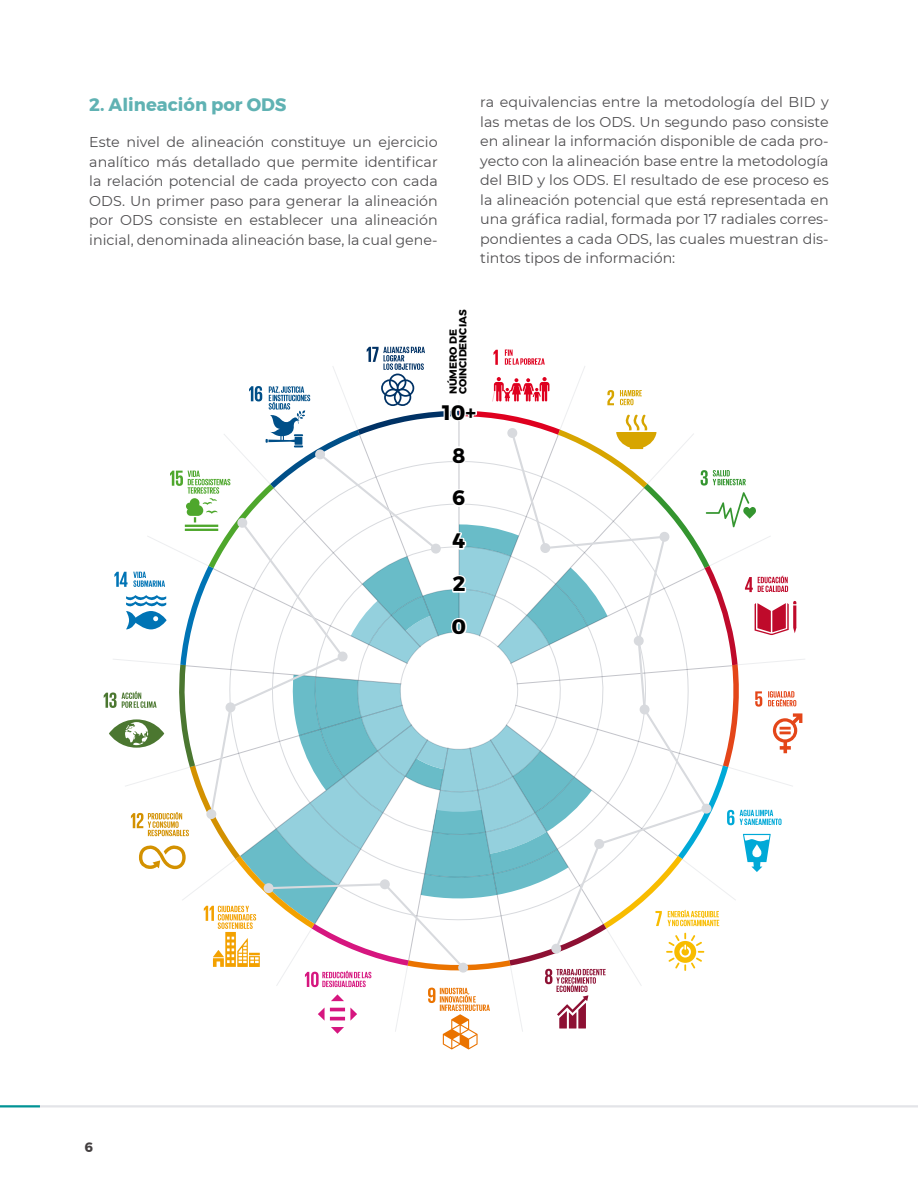
<style>
.page{position:relative;width:918px;height:1188px;background:#fff}
.page>*{position:absolute;margin:0;border:0;box-sizing:border-box;transform-origin:0 0}
.t1{font:700 20.85px "Montserrat";color:#000}
.t2{font:700 18px "Montserrat";color:#60b2b3}
.t3{font:14.25px/19.5px "Montserrat";color:#4f4e50;text-align:justify}
.t4{font:700 13.5px "Montserrat";color:#433f40}
.t5{font:700 10.2px/9.9px "Montserrat";color:#000}
</style>
<div class="page">
<hr style="left:40px;top:1105px;width:878px;height:2px;background:#e3e4e8">
<hr style="left:0;top:1105px;width:40px;height:2px;background:#009395">
<svg style="left:104px;top:347px;width:698px;height:702px"></svg>
<p class="t2" style="left:89px;top:90px;width:199px">2. Alineación por ODS</p>
<p class="t3" style="left:89px;top:132px;width:350px">Este nivel de alineación constituye un ejercicio analítico más detallado que permite identificar la relación potencial de cada proyecto con cada ODS. Un primer paso para generar la alineación por ODS consiste en establecer una alineación inicial, denominada alineación base, la cual gene-</p>
<p class="t3" style="left:480px;top:92px;width:350px">ra equivalencias entre la metodología del BID y las metas de los ODS. Un segundo paso consiste en alinear la información disponible de cada pro&shy;yecto con la alineación base entre la metodología del BID y los ODS. El resultado de ese proceso es la alineación potencial que está representada en una gráfica radial, formada por 17 radiales corres&shy;pondientes a cada ODS, las cuales muestran dis&shy;tintos tipos de información:</p>
<p class="t5" style="left:448px;top:394px;width:86px;rotate:-90deg">NÚMERO DE<br>COINCIDENCIAS</p>
<h1 class="t1" style="left:442px;top:396px;width:35px">10+</h1>
<h1 class="t1" style="left:453px;top:438px;width:15px">8</h1>
<h1 class="t1" style="left:453px;top:481px;width:15px">6</h1>
<h1 class="t1" style="left:453px;top:524px;width:14px">4</h1>
<h1 class="t1" style="left:453px;top:567px;width:14px">2</h1>
<p class="t4" style="left:85px;top:1136px;width:10px">6</p>
<h1 class="t1" style="left:452px;top:610px;width:16px">0</h1>
</div>
